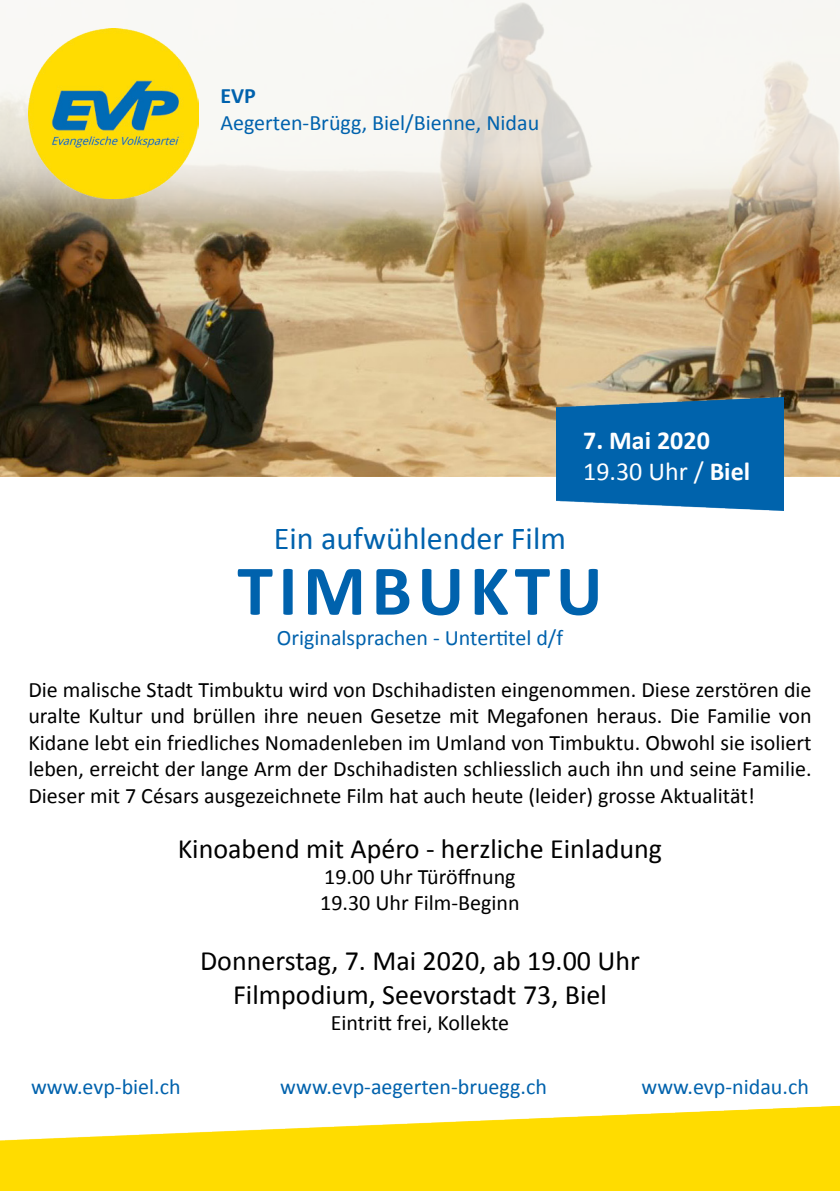
<style>
.page{position:relative;width:840px;height:1191px;background:#fff}
.page>*{position:absolute;margin:0;border:0;box-sizing:border-box;transform-origin:0 0}
.t1{font:700 72px "Calibri";letter-spacing:.075em;color:#0062ad}
.t2{font:32px "Calibri";color:#0062ad}
.t3{font:28px "Calibri";color:#000}
.t4{font:26px "Calibri";color:#fff}
.t5{font:700 26px "Calibri";color:#fff}
.t6{font:22px/26.4px "Calibri";color:#000;text-align:justify}
.t7{font:22px "Calibri";color:#0062ad}
.t8{font:700 22px "Calibri";color:#0062ad}
.s1{font-weight:700}
</style>
<div class="page">
<img style="left:0;top:1106px;width:839px;height:85px">
<img style="left:0;top:263px;width:839px;height:213px">
<div style="left:0;top:0;width:839px;height:263px;background:#fff;opacity:.8"></div>
<img style="left:28px;top:28px;width:170px;height:170px">
<img style="left:556px;top:397px;width:226px;height:113px">
<p class="t8" style="left:220px;top:82px;width:37px">EVP</p>
<p class="t7" style="left:220px;top:109px;width:320px">Aegerten-Brügg, Biel/Bienne, Nidau</p>
<p class="t5" style="left:583px;top:424px;width:128px">7. Mai 2020</p>
<p class="t4" style="left:583px;top:456px;width:168px">19.30 Uhr / <span class="s1">Biel</span></p>
<p class="t2" style="left:274px;top:518px;width:293px">Ein aufwühlender Film</p>
<p class="t1" style="left:237px;top:546px;width:367px">TIMBUKTU</p>
<p class="t7" style="left:276px;top:623px;width:288px">Originalsprachen - Untertitel d/f</p>
<p class="t6" style="left:28px;top:675px;width:784px">Die malische Stadt Timbuktu wird von Dschihadisten eingenommen. Diese zerstören die uralte Kultur und brüllen ihre neuen Gesetze mit Megafonen heraus. Die Familie von Kidane lebt ein friedliches Nomadenleben im Umland von Timbuktu. Obwohl sie isoliert leben, erreicht der lange Arm der Dschihadisten schliesslich auch ihn und seine Familie.<br>Dieser mit 7 Césars ausgezeichnete Film hat auch heute (leider) grosse Aktualität!</p>
<p class="t3" style="left:178px;top:831px;width:485px">Kinoabend mit Apéro - herzliche Einladung</p>
<p class="t6" style="left:324px;top:862px;width:193px">19.00 Uhr Türöffnung</p>
<p class="t6" style="left:320px;top:888px;width:201px">19.30 Uhr Film-Beginn</p>
<p class="t3" style="left:200px;top:943px;width:441px">Donnerstag, 7. Mai 2020, ab 19.00 Uhr</p>
<p class="t3" style="left:233px;top:977px;width:375px">Filmpodium, Seevorstadt 73, Biel</p>
<p class="t6" style="left:330px;top:1008px;width:180px">Eintritt frei, Kollekte</p>
<p class="t7" style="left:31px;top:1073px;width:151px">www.evp-biel.ch</p>
<p class="t7" style="left:280px;top:1073px;width:268px">www.evp-aegerten-bruegg.ch</p>
<p class="t7" style="left:641px;top:1073px;width:169px">www.evp-nidau.ch</p>
</div>
